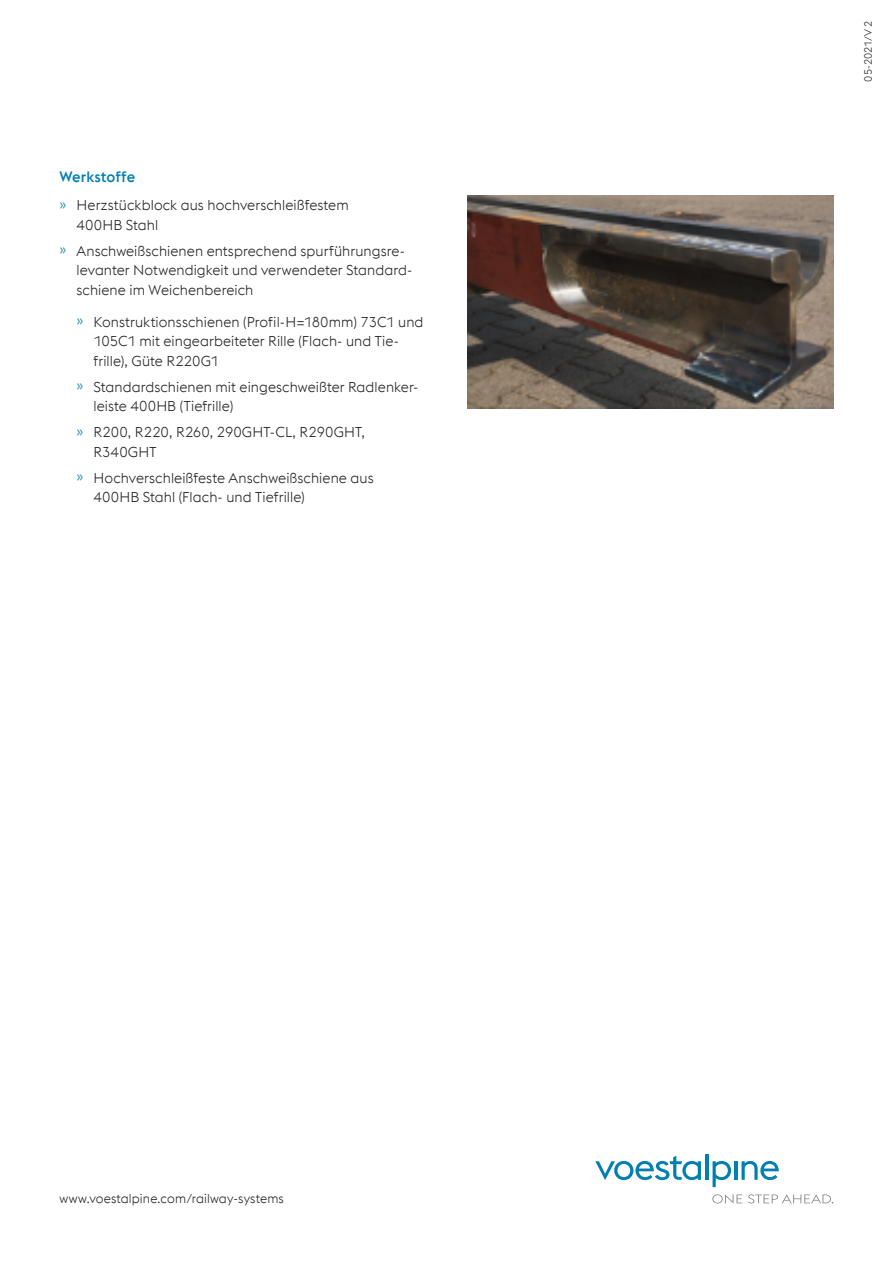
<style>
.page{position:relative;width:893px;height:1263px;background:#fff}
.page>*{position:absolute;margin:0;border:0;box-sizing:border-box;transform-origin:0 0}
.Sub-HL-2-boe{font:500 15px "voestalpine";letter-spacing:.005em;color:#007fb1}
.t1{font:300 14.25px/19.5px "voestalpine";letter-spacing:.005em;color:#231f20}
.t2{font:300 12.75px "voestalpine";letter-spacing:.01em;color:#231f20}
.t3{font:300 10.5px "voestalpine";color:#231f20}
.s1{color:#007fb1}
</style>
<div class="page">
<svg style="left:595px;top:1156px;width:106px;height:24px"></svg>
<hr style="left:705px;top:1154px;width:3px;height:26px;background:#007fb1">
<svg style="left:713px;top:1161px;width:18px;height:26px"></svg>
<hr style="left:734px;top:1161px;width:3px;height:19px;background:#007fb1">
<svg style="left:741px;top:1161px;width:38px;height:19px"></svg>
<svg style="left:712px;top:1194px;width:30px;height:9px"></svg>
<svg style="left:748px;top:1194px;width:85px;height:9px"></svg>
<img style="left:468px;top:195px;width:365px;height:213px">
<p class="Sub-HL-2-boe" style="left:60px;top:168px;width:77px">Werkstoffe</p>
<p class="t1" style="left:77px;top:195px;width:274px;text-indent:-17px"><span class="s1">»</span> Herzstückblock aus hochverschleißfestem<br>400HB Stahl</p>
<p class="t1" style="left:77px;top:241px;width:337px;text-indent:-17px"><span class="s1">»</span> Anschweißschienen entsprechend spurführungsre&shy;levanter Notwendigkeit und verwendeter Standard&shy;schiene im Weichenbereich</p>
<p class="t1" style="left:94px;top:312px;width:331px;text-indent:-17px"><span class="s1">»</span> Konstruktionsschienen (Profil-H=180mm) 73C1 und<br>105C1 mit eingearbeiteter Rille (Flach- und Tie&shy;frille), Güte R220G1</p>
<p class="t1" style="left:94px;top:377px;width:326px;text-indent:-17px"><span class="s1">»</span> Standardschienen mit eingeschweißter Radlenker&shy;leiste 400HB (Tiefrille)</p>
<p class="t1" style="left:94px;top:422px;width:273px;text-indent:-17px"><span class="s1">»</span> R200, R220, R260, 290GHT-CL, R290GHT,<br>R340GHT</p>
<p class="t1" style="left:94px;top:468px;width:282px;text-indent:-17px"><span class="s1">»</span> Hochverschleißfeste Anschweißschiene aus<br>400HB Stahl (Flach- und Tiefrille)</p>
<p class="t2" style="left:60px;top:1191px;width:226px">www.voestalpine.com/railway-systems</p>
<p class="t3" style="left:862px;top:82px;width:62px;rotate:-90deg">05-2021/V2</p>
</div>
